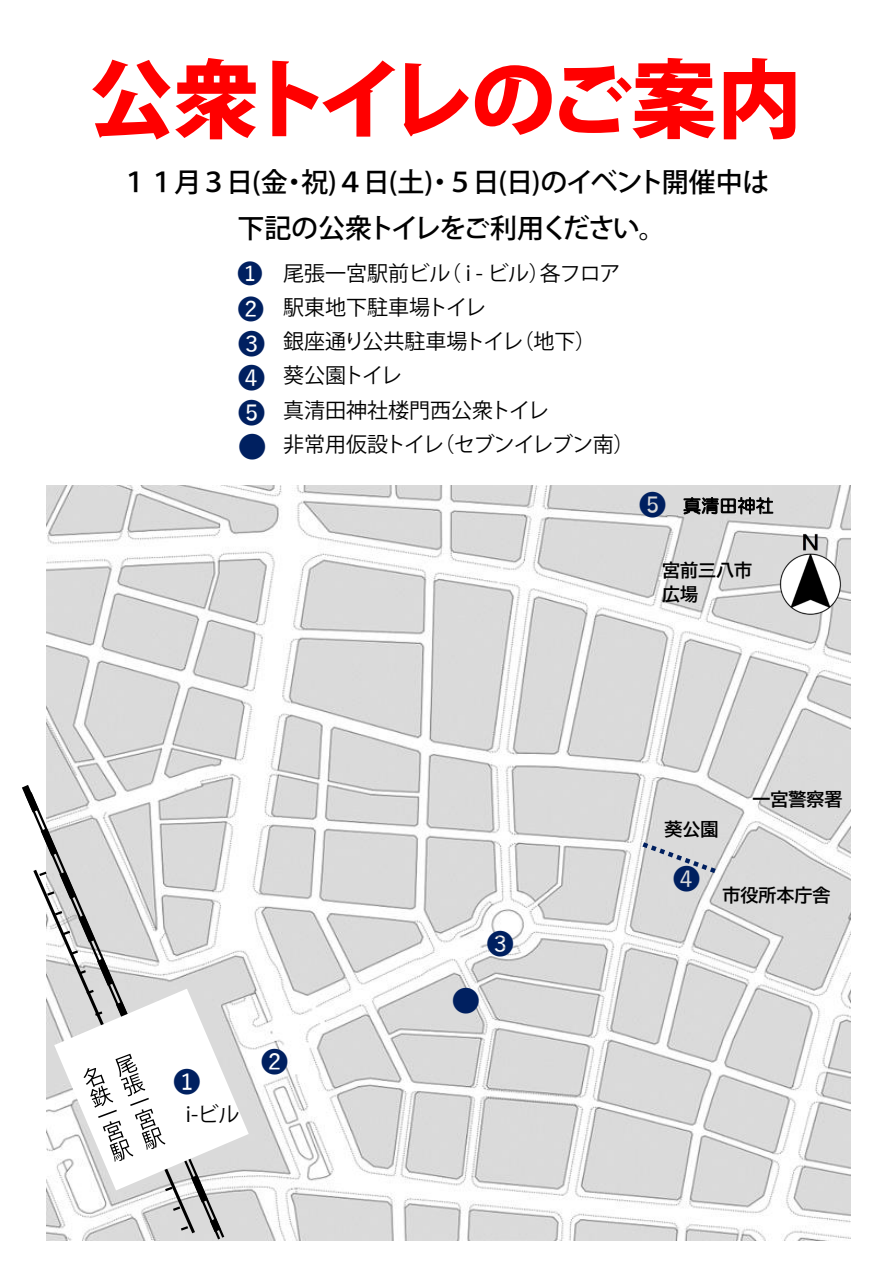
<style>
.page{position:relative;width:893px;height:1263px;background:#fff}
.page>*{position:absolute;margin:0;border:0;box-sizing:border-box;transform-origin:0 0}
.t1{font:800 85.5px "Koz Go Pr 6 N";letter-spacing:-.065em;color:#f00}
.t2{font:500 27px/46.2px "Koz Go Pr 6 N";letter-spacing:-.05em;color:#000;text-align:center}
.t3{font:27px/34.8px "Yu Gothic";color:#002060}
.t4{font:26.25px "Yu Gothic";color:#002060}
.t5{font:25.2px "Yu Gothic";color:#002060}
.t6{font:21px/34.2px "Koz Go Pr 6 N";color:#000}
.t7{font:18px/23.4px "BIZ UDP Gothic Bold";color:#000}
.t8{font:18px "HG Maru Gothic MPRO";letter-spacing:.01em;color:#000}
</style>
<div class="page">
<img style="left:47px;top:485px;width:803px;height:756px">
<svg style="left:22px;top:777px;width:205px;height:462px"></svg>
<svg style="left:25px;top:792px;width:199px;height:447px;fill:#dadada"></svg>
<svg style="left:31px;top:866px;width:167px;height:371px"></svg>
<svg style="left:37px;top:870px;width:12px;height:8px"></svg>
<svg style="left:45px;top:889px;width:12px;height:9px"></svg>
<svg style="left:53px;top:909px;width:12px;height:8px"></svg>
<svg style="left:60px;top:929px;width:13px;height:8px"></svg>
<svg style="left:68px;top:948px;width:13px;height:9px"></svg>
<svg style="left:76px;top:968px;width:12px;height:8px"></svg>
<svg style="left:170px;top:1205px;width:13px;height:8px"></svg>
<svg style="left:178px;top:1224px;width:13px;height:8px"></svg>
<svg style="left:683px;top:497px;width:90px;height:18px"></svg>
<img style="left:779px;top:534px;width:62px;height:83px">
<svg style="left:637px;top:839px;width:85px;height:38px"></svg>
<div style="left:241px;top:437px;width:23px;height:20px;background:#002060;border-radius:50%"></div>
<div style="left:455px;top:991px;width:23px;height:19px;background:#002060;border-radius:50%"></div>
<svg style="left:54px;top:988px;width:195px;height:205px"></svg>
<h1 class="t1" style="left:88px;top:52px;width:715px">公衆トイレのご案内</h1>
<p class="t2" style="left:121px;top:160px;width:650px">１１月３日(金・祝)４日(土)・５日(日)のイベント開催中は下記の公衆トイレをご利用ください。</p>
<p class="t5" style="left:237px;top:251px;width:27px">❶</p>
<p class="t4" style="left:238px;top:285px;width:28px">❷</p>
<p class="t3" style="left:238px;top:323px;width:29px">❸<br>❹</p>
<p class="t3" style="left:238px;top:393px;width:28px">❺</p>
<p class="t3" style="left:239px;top:427px;width:28px">❺</p>
<p class="t6" style="left:283px;top:256px;width:353px">尾張一宮駅前ビル（ i - ビル）各フロア駅東地下駐車場トイレ<br>銀座通り公共駐車場トイレ（地下）<br>葵公園トイレ<br>真清田神社楼門西公衆トイレ<br>非常用仮設トイレ（セブンイレブン南）</p>
<p class="t3" style="left:639px;top:484px;width:28px">❺</p>
<p class="t8" style="left:683px;top:497px;width:92px">真清田神社</p>
<p class="t7" style="left:662px;top:559px;width:92px">宮前三八市広場</p>
<p class="t3" style="left:174px;top:1061px;width:28px">❶</p>
<p class="t6" style="left:186px;top:1097px;width:55px">i-ビル</p>
<p class="t3" style="left:261px;top:1041px;width:28px">❷</p>
<p class="t3" style="left:487px;top:923px;width:28px">❸</p>
<p class="t3" style="left:452px;top:980px;width:28px">❺</p>
<p class="t7" style="left:664px;top:817px;width:55px">葵公園</p>
<p class="t7" style="left:752px;top:787px;width:92px">一宮警察署</p>
<p class="t3" style="left:673px;top:858px;width:28px">❹</p>
<p class="t7" style="left:723px;top:884px;width:109px">市役所本庁舎</p>
</div>
